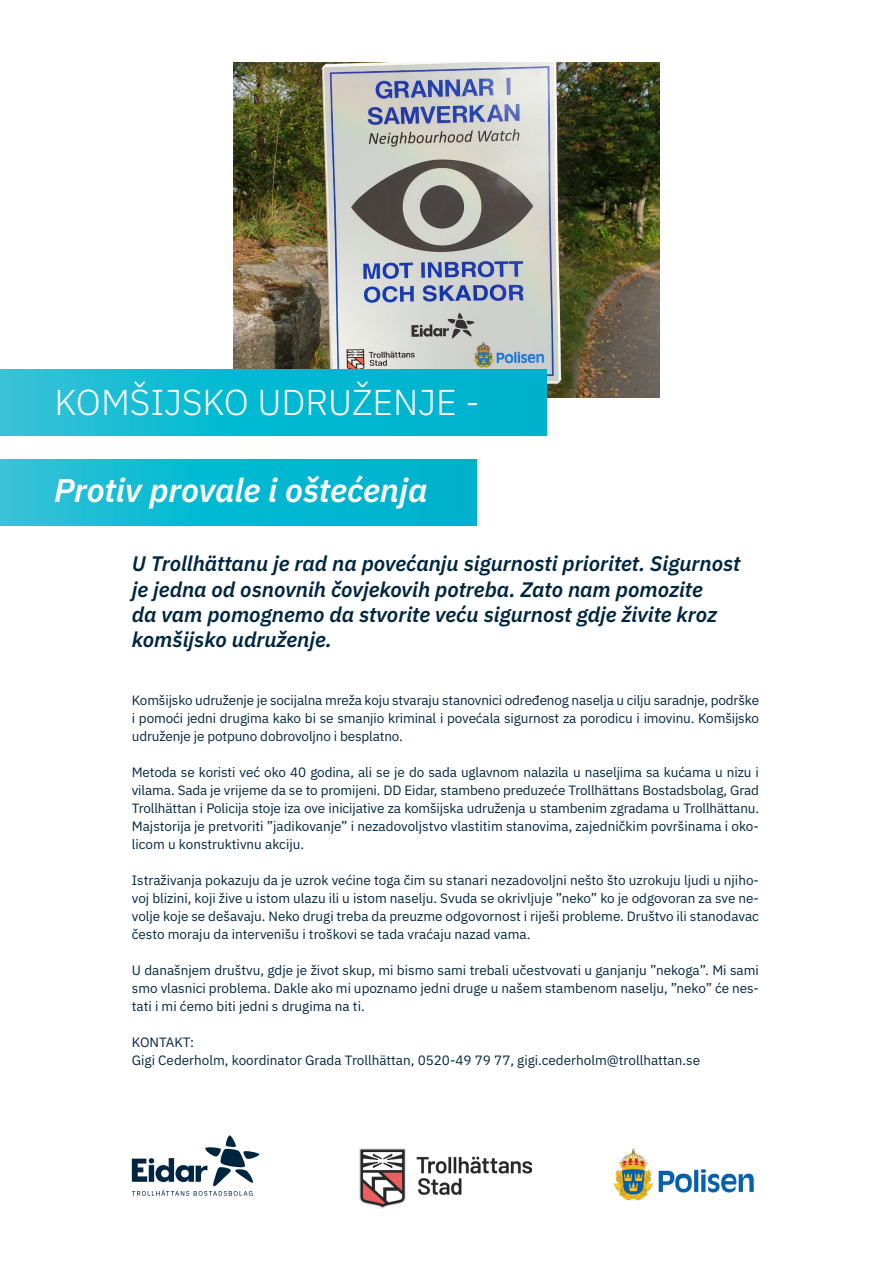
<style>
.page{position:relative;width:893px;height:1263px;background:#fff}
.page>*{position:absolute;margin:0;border:0;box-sizing:border-box;transform-origin:0 0}
.t1{font:300 36px "IBM Plex Sans";color:#fff}
.t2{font:italic 600 33px "IBM Plex Sans";color:#fff}
.t3{font:italic 600 21px/25.2px "IBM Plex Sans";color:#00263f}
.t4{font:13.5px/18px "IBM Plex Sans";color:#00263f;text-align:justify}
</style>
<div class="page">
<img style="left:234px;top:63px;width:425px;height:335px">
<svg style="left:0;top:370px;width:546px;height:66px;background:#0cb9d2"></svg>
<svg style="left:0;top:459px;width:476px;height:66px;background:#0cb9d2"></svg>
<img style="left:360px;top:1148px;width:171px;height:61px">
<svg style="left:132px;top:1135px;width:127px;height:61px"></svg>
<img style="left:614px;top:1148px;width:140px;height:53px">
<p class="t1" style="left:55px;top:375px;width:427px">KOMŠIJSKO UDRUŽENJE -</p>
<p class="t2" style="left:54px;top:464px;width:375px">Protiv provale i oštećenja</p>
<p class="t3" style="left:132px;top:549px;width:610px">U Trollhättanu je rad na povećanju sigurnosti prioritet. Sigurnost je jedna od osnovnih čovjekovih potreba. Zato nam pomozite<br>da vam pomognemo da stvorite veću sigurnost gdje živite kroz komšijsko udruženje.</p>
<p class="t4" style="left:132px;top:690px;width:629px">Komšijsko udruženje je socijalna mreža koju stvaraju stanovnici određenog naselja u cilju saradnje, podrške i pomoći jedni drugima kako bi se smanjio kriminal i povećala sigurnost za porodicu i imovinu. Komšijsko udruženje je potpuno dobrovoljno i besplatno.</p>
<p class="t4" style="left:132px;top:762px;width:629px">Metoda se koristi već oko 40 godina, ali se je do sada uglavnom nalazila u naseljima sa kućama u nizu i vilama. Sada je vrijeme da se to promijeni. DD Eidar, stambeno preduzeće Trollhättans Bostadsbolag, Grad Trollhättan i Policija stoje iza ove inicijative za komšijska udruženja u stambenim zgradama u Trollhättanu.<br>Majstorija je pretvoriti ”jadikovanje” i nezadovoljstvo vlastitim stanovima, zajedničkim površinama i oko&shy;licom u konstruktivnu akciju.</p>
<p class="t4" style="left:132px;top:870px;width:629px">Istraživanja pokazuju da je uzrok većine toga čim su stanari nezadovoljni nešto što uzrokuju ljudi u njiho&shy;voj blizini, koji žive u istom ulazu ili u istom naselju. Svuda se okrivljuje ”neko” ko je odgovoran za sve ne&shy;volje koje se dešavaju. Neko drugi treba da preuzme odgovornost i riješi probleme. Društvo ili stanodavac često moraju da intervenišu i troškovi se tada vraćaju nazad vama.</p>
<p class="t4" style="left:132px;top:960px;width:629px">U današnjem društvu, gdje je život skup, mi bismo sami trebali učestvovati u ganjanju ”nekoga”. Mi sami smo vlasnici problema. Dakle ako mi upoznamo jedni druge u našem stambenom naselju, ”neko” će nes&shy;tati i mi ćemo biti jedni s drugima na ti.</p>
<p class="t4" style="left:132px;top:1032px;width:64px">KONTAKT:</p>
<p class="t4" style="left:132px;top:1050px;width:570px">Gigi Cederholm, koordinator Grada Trollhättan, 0520-49 79 77, gigi.cederholm@trollhattan.se</p>
</div>
